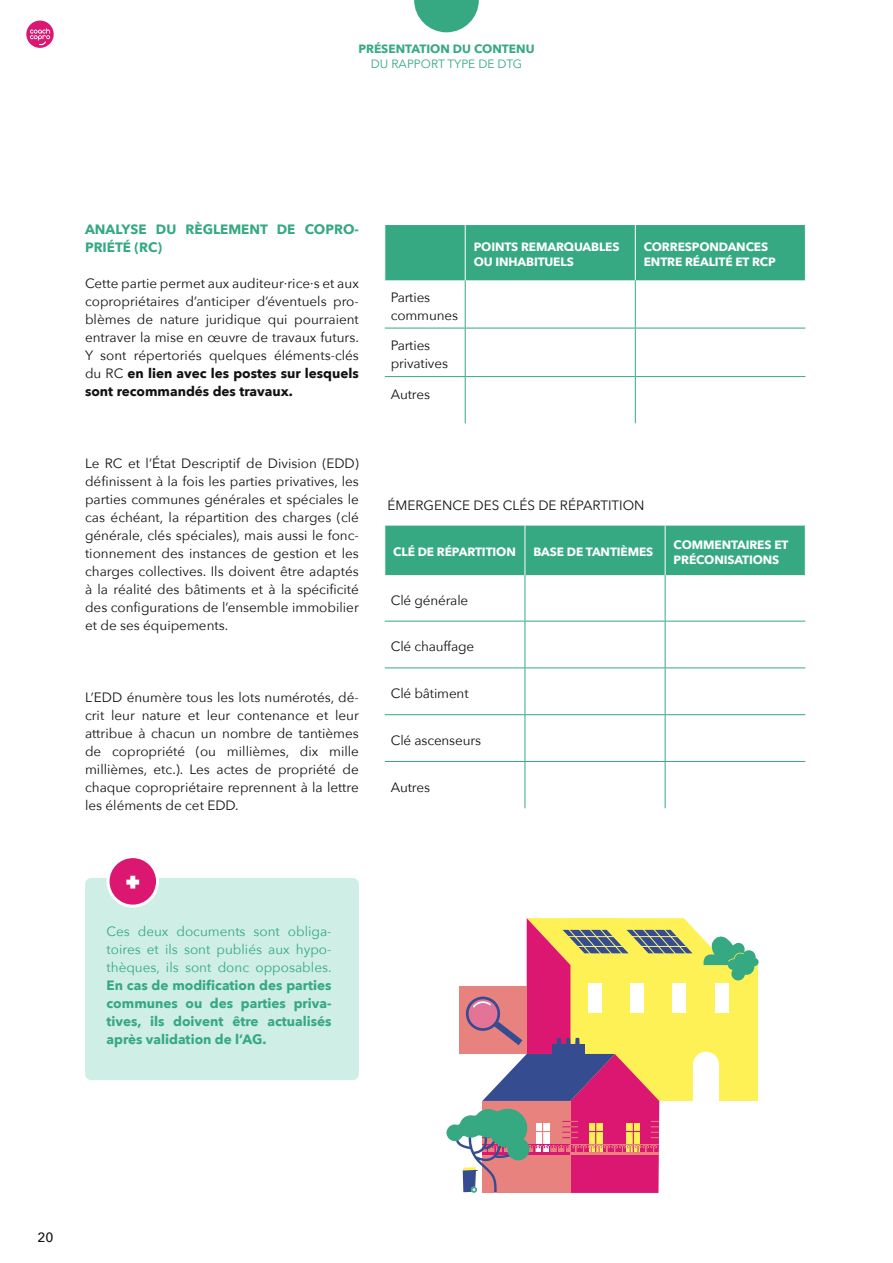
<style>
.page{position:relative;width:893px;height:1263px;background:#fff}
.page>*{position:absolute;margin:0;border:0;box-sizing:border-box;transform-origin:0 0}
.t1{font:13.5px/18px "Avenir Next";color:#121212;text-align:justify}
.t2{font:700 13.5px/18px "Avenir Next";color:#36a982}
.t3{font:13.5px/18px "Avenir Next";color:#36a982;text-align:justify}
.t4{font:500 13.5px "Avenir Next";color:#121212}
.t5{font:700 12px/15px "Avenir Next";letter-spacing:-.01em;color:#fff}
.t6{font:700 12px "Avenir Next";color:#36a982}
.t7{font:12px "Avenir Next";color:#36a982}
.s1{font-weight:700}
</style>
<div class="page">
<div style="left:26px;top:21px;width:28px;height:27px;background:#db1771;border-radius:50%"></div>
<svg style="left:30px;top:28px;width:20px;height:17px"></svg>
<div style="left:385px;top:225px;width:420px;height:55px;background:#36a982"></div>
<hr style="left:635px;top:225px;width:1px;height:55px;background:#fff">
<hr style="left:465px;top:280px;width:1px;height:48px;background:#36a982">
<hr style="left:635px;top:280px;width:1px;height:48px;background:#36a982">
<hr style="left:385px;top:328px;width:80px;height:1px;background:#36a982">
<hr style="left:465px;top:328px;width:170px;height:1px;background:#36a982">
<hr style="left:465px;top:328px;width:1px;height:48px;background:#36a982">
<hr style="left:635px;top:328px;width:170px;height:1px;background:#36a982">
<hr style="left:635px;top:328px;width:1px;height:48px;background:#36a982">
<hr style="left:385px;top:376px;width:80px;height:1px;background:#36a982">
<hr style="left:465px;top:376px;width:170px;height:1px;background:#36a982">
<hr style="left:465px;top:377px;width:1px;height:46px;background:#36a982">
<hr style="left:635px;top:376px;width:170px;height:1px;background:#36a982">
<hr style="left:635px;top:377px;width:1px;height:46px;background:#36a982">
<hr style="left:465px;top:225px;width:1px;height:55px;background:#fff">
<div style="left:385px;top:526px;width:420px;height:49px;background:#36a982"></div>
<hr style="left:525px;top:526px;width:1px;height:49px;background:#fff">
<hr style="left:665px;top:526px;width:1px;height:49px;background:#fff">
<hr style="left:525px;top:575px;width:1px;height:46px;background:#36a982">
<hr style="left:665px;top:575px;width:1px;height:46px;background:#36a982">
<hr style="left:385px;top:621px;width:140px;height:1px;background:#36a982">
<hr style="left:525px;top:621px;width:140px;height:1px;background:#36a982">
<hr style="left:525px;top:621px;width:1px;height:46px;background:#36a982">
<hr style="left:665px;top:621px;width:140px;height:1px;background:#36a982">
<hr style="left:665px;top:621px;width:1px;height:46px;background:#36a982">
<hr style="left:385px;top:667px;width:140px;height:1px;background:#36a982">
<hr style="left:525px;top:667px;width:140px;height:1px;background:#36a982">
<hr style="left:525px;top:668px;width:1px;height:46px;background:#36a982">
<hr style="left:665px;top:667px;width:140px;height:1px;background:#36a982">
<hr style="left:665px;top:668px;width:1px;height:46px;background:#36a982">
<hr style="left:385px;top:714px;width:140px;height:1px;background:#36a982">
<hr style="left:525px;top:714px;width:140px;height:1px;background:#36a982">
<hr style="left:525px;top:715px;width:1px;height:46px;background:#36a982">
<hr style="left:665px;top:714px;width:140px;height:1px;background:#36a982">
<hr style="left:665px;top:715px;width:1px;height:46px;background:#36a982">
<hr style="left:385px;top:761px;width:140px;height:1px;background:#36a982">
<hr style="left:525px;top:761px;width:140px;height:1px;background:#36a982">
<hr style="left:525px;top:762px;width:1px;height:46px;background:#36a982">
<hr style="left:665px;top:761px;width:140px;height:1px;background:#36a982">
<hr style="left:665px;top:762px;width:1px;height:46px;background:#36a982">
<div style="left:85px;top:878px;width:274px;height:202px;background:#cfeee6;border-radius:6px"></div>
<div style="left:108px;top:857px;width:50px;height:49px;background:#db1771;border-radius:50%"></div>
<div style="left:107px;top:855px;width:52px;height:53px;border:3px solid #fff;border-radius:50%"></div>
<svg style="left:126px;top:876px;width:13px;height:12px"></svg>
<svg style="left:446px;top:918px;width:313px;height:275px"></svg>
<svg style="left:414px;top:0;width:65px;height:32px"></svg>
<p class="t6" style="left:358px;top:38px;width:178px">PRÉSENTATION DU CONTENU</p>
<p class="t7" style="left:371px;top:53px;width:153px">DU RAPPORT TYPE DE DTG</p>
<p class="t2" style="left:85px;top:220px;width:275px">ANALYSE DU RÈGLEMENT DE COPRO-<br>PRIÉTÉ (RC)</p>
<p class="t1" style="left:85px;top:274px;width:275px">Cette partie permet aux auditeur·rice·s et aux copropriétaires d’anticiper d’éventuels pro&shy;blèmes de nature juridique qui pourraient entraver la mise en œuvre de travaux futurs.<br>Y sont répertoriés quelques éléments-clés du RC <span class="s1">en lien avec les postes sur lesquels sont recommandés des travaux.</span></p>
<p class="t1" style="left:85px;top:454px;width:275px">Le RC et l’État Descriptif de Division (EDD) définissent à la fois les parties privatives, les parties communes générales et spéciales le cas échéant, la répartition des charges (clé générale, clés spéciales), mais aussi le fonc&shy;tionnement des instances de gestion et les charges collectives. Ils doivent être adaptés à la réalité des bâtiments et à la spécificité des configurations de l’ensemble immobilier et de ses équipements.</p>
<p class="t1" style="left:85px;top:688px;width:275px">L’EDD énumère tous les lots numérotés, dé&shy;crit leur nature et leur contenance et leur attribue à chacun un nombre de tantièmes de copropriété (ou millièmes, dix mille millièmes, etc.). Les actes de propriété de chaque copropriétaire reprennent à la lettre les éléments de cet EDD.</p>
<p class="t1" style="left:391px;top:287px;width:69px">Parties communes</p>
<p class="t1" style="left:391px;top:336px;width:59px">Parties privatives</p>
<p class="t1" style="left:391px;top:384px;width:41px">Autres</p>
<p class="t5" style="left:474px;top:239px;width:147px">POINTS REMARQUABLES<br>OU INHABITUELS</p>
<p class="t5" style="left:644px;top:239px;width:134px">CORRESPONDANCES<br>ENTRE RÉALITÉ ET RCP</p>
<p class="t1" style="left:388px;top:496px;width:258px">ÉMERGENCE DES CLÉS DE RÉPARTITION</p>
<p class="t5" style="left:393px;top:544px;width:124px">CLÉ DE RÉPARTITION</p>
<p class="t5" style="left:533px;top:544px;width:121px">BASE DE TANTIÈMES</p>
<p class="t5" style="left:674px;top:537px;width:116px">COMMENTAIRES ET<br>PRÉCONISATIONS</p>
<p class="t1" style="left:391px;top:590px;width:79px">Clé générale</p>
<p class="t1" style="left:391px;top:637px;width:85px">Clé chauffage</p>
<p class="t1" style="left:391px;top:684px;width:79px">Clé bâtiment</p>
<p class="t1" style="left:391px;top:730px;width:92px">Clé ascenseurs</p>
<p class="t1" style="left:391px;top:777px;width:41px">Autres</p>
<p class="t3" style="left:107px;top:922px;width:227px">Ces deux documents sont obliga&shy;toires et ils sont publiés aux hypo&shy;thèques, ils sont donc opposables.</p>
<p class="t2" style="left:107px;top:976px;width:227px;text-align:justify">En cas de modification des parties communes ou des parties priva&shy;tives, ils doivent être actualisés après validation de l’AG.</p>
<p class="t4" style="left:38px;top:1226px;width:18px">20</p>
</div>
